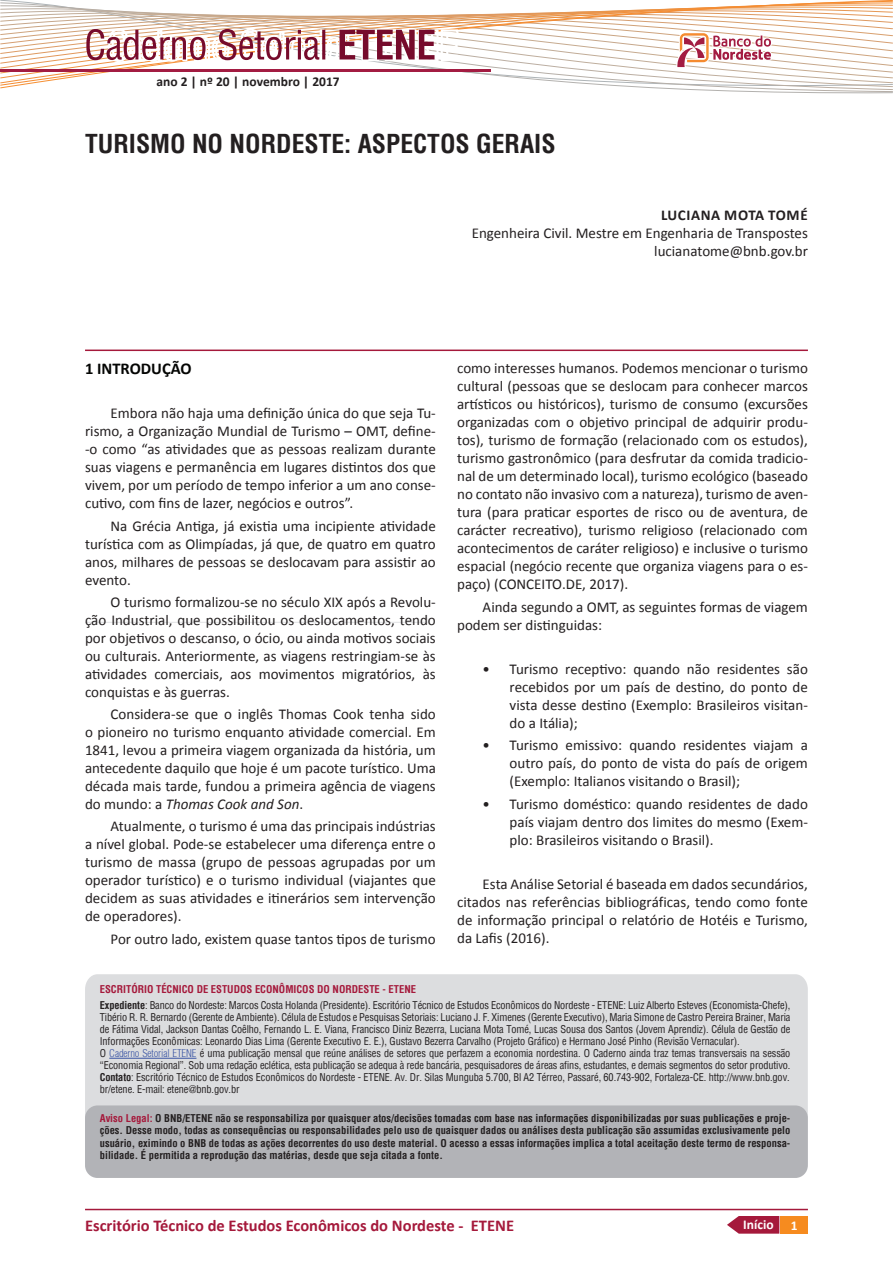
<style>
.page{position:relative;width:893px;height:1263px;background:#fff}
.page>*{position:absolute;margin:0;border:0;box-sizing:border-box;transform-origin:0 0}
.t1{font:700 condensed 25.5px "Helvetica";color:#231f20}
.t2{font:700 16.5px "Calibri";color:#a5193b}
.t3{font:700 16.5px "Calibri";color:#040503}
.t4{font:15px/18px "Calibri";color:#231f20;text-align:justify}
.t5{font:700 15px "Calibri";letter-spacing:.04em;color:#231f20}
.t6{font:700 13.5px "Calibri";color:#231f20}
.t7{font:700 13.5px "Calibri";color:#fff}
.t8{font:condensed 10.5px/12px "Helvetica";letter-spacing:-.01em;color:#231f20}
.t9{font:700 condensed 10.5px/12.6px "Helvetica";color:#231f20;text-align:justify}
.s1{font-style:italic}
.s2{font-weight:700;color:#a5193b}
.s3{font-weight:700}
.s4{font-weight:300;color:#3853a3}
.s5{color:#a5193b}
</style>
<div class="page">
<div style="left:781px;top:1216px;width:27px;height:17px;background:#f68b1f"></div>
<hr style="left:85px;top:1209px;width:723px;height:1px;background:#a5193b">
<svg style="left:727px;top:1216px;width:52px;height:17px"></svg>
<svg style="left:0;top:0;width:893px;height:352px"></svg>
<hr style="left:0;top:70px;width:490px;height:2px;background:#a31c42">
<hr style="left:85px;top:622px;width:342px;height:1px;background:#e1e2e4">
<hr style="left:85px;top:350px;width:723px;height:1px;background:#a5193b">
<div style="left:85px;top:974px;width:723px;height:203px;background:#dcdddf"></div>
<div style="left:85px;top:1105px;width:723px;height:73px;background:#b2b3b7;border-radius:12px"></div>
<hr style="left:109px;top:1058px;width:87px;height:1px;background:#3853a3">
<p class="t6" style="left:156px;top:73px;width:185px">ano 2 | nº 20 | novembro | 2017</p>
<h1 class="t1" style="left:85px;top:127px;width:472px">TURISMO NO NORDESTE: ASPECTOS GERAIS</h1>
<p class="t5" style="left:661px;top:205px;width:148px">LUCIANA MOTA TOMÉ</p>
<p class="t4" style="left:472px;top:224px;width:338px;text-align:right">Engenheira Civil. Mestre em Engenharia de Transpostes lucianatome@bnb.gov.br</p>
<p class="t3" style="left:85px;top:358px;width:108px">1 INTRODUÇÃO</p>
<p class="t4" style="left:85px;top:404px;width:352px;text-indent:26px">Embora não haja uma definição única do que seja Tu&shy;rismo, a Organização Mundial de Turismo – OMT, define--o como “as atividades que as pessoas realizam durante suas viagens e permanência em lugares distintos dos que vivem, por um período de tempo inferior a um ano conse&shy;cutivo, com fins de lazer, negócios e outros”.</p>
<p class="t4" style="left:85px;top:517px;width:352px;text-indent:26px">Na Grécia Antiga, já existia uma incipiente atividade turística com as Olimpíadas, já que, de quatro em quatro anos, milhares de pessoas se deslocavam para assistir ao evento.</p>
<p class="t4" style="left:85px;top:593px;width:352px;text-indent:26px">O turismo formalizou-se no século XIX após a Revolu&shy;ção Industrial, que possibilitou os deslocamentos, tendo por objetivos o descanso, o ócio, ou ainda motivos sociais ou culturais. Anteriormente, as viagens restringiam-se às atividades comerciais, aos movimentos migratórios, às conquistas e às guerras.</p>
<p class="t4" style="left:85px;top:705px;width:352px;text-indent:26px">Considera-se que o inglês Thomas Cook tenha sido o pioneiro no turismo enquanto atividade comercial. Em 1841, levou a primeira viagem organizada da história, um antecedente daquilo que hoje é um pacote turístico. Uma década mais tarde, fundou a primeira agência de viagens do mundo: a <span class="s1">Thomas Cook and Son</span>.</p>
<p class="t4" style="left:85px;top:817px;width:352px;text-indent:26px">Atualmente, o turismo é uma das principais indústrias a nível global. Pode-se estabelecer uma diferença entre o turismo de massa (grupo de pessoas agrupadas por um operador turístico) e o turismo individual (viajantes que decidem as suas atividades e itinerários sem intervenção de operadores).</p>
<p class="t4" style="left:111px;top:929px;width:327px">Por outro lado, existem quase tantos tipos de turismo</p>
<p class="t8" style="left:100px;top:981px;width:692px;line-height:16.2px"><span class="s2">ESCRITÓRIO TÉCNICO DE ESTUDOS ECONÔMICOS DO NORDESTE - ETENE<br></span><span class="s3">Expediente</span>: Banco do Nordeste: Marcos Costa Holanda (Presidente). Escritório Técnico de Estudos Econômicos do Nordeste - ETENE: Luiz Alberto Esteves (Economista-Chefe),</p>
<p class="t8" style="left:100px;top:1011px;width:692px">Tibério R. R. Bernardo (Gerente de Ambiente). Célula de Estudos e Pesquisas Setoriais: Luciano J. F. Ximenes (Gerente Executivo), Maria Simone de Castro Pereira Brainer, Maria de Fátima Vidal, Jackson Dantas Coêlho, Fernando L. E. Viana, Francisco Diniz Bezerra, Luciana Mota Tomé, Lucas Sousa dos Santos (Jovem Aprendiz). Célula de Gestão de Informações Econômicas: Leonardo Dias Lima (Gerente Executivo E. E.), Gustavo Bezerra Carvalho (Projeto Gráfico) e Hermano José Pinho (Revisão Vernacular).<br>O <span class="s4">Caderno Setorial ETENE</span> é uma publicação mensal que reúne análises de setores que perfazem a economia nordestina. O Caderno ainda traz temas transversais na sessão “Economia Regional”. Sob uma redação eclética, esta publicação se adequa à rede bancária, pesquisadores de áreas afins, estudantes, e demais segmentos do setor produtivo.<br><span class="s3">Contato</span>: Escritório Técnico de Estudos Econômicos do Nordeste - ETENE. Av. Dr. Silas Munguba 5.700, Bl A2 Térreo, Passaré, 60.743-902, Fortaleza-CE. http://www.bnb.gov. br/etene. E-mail: etene@bnb.gov.br</p>
<p class="t9" style="left:100px;top:1111px;width:692px"><span class="s5">Aviso Legal:</span> O BNB/ETENE não se responsabiliza por quaisquer atos/decisões tomadas com base nas informações disponibilizadas por suas publicações e proje&shy;ções. Desse modo, todas as consequências ou responsabilidades pelo uso de quaisquer dados ou análises desta publicação são assumidas exclusivamente pelo usuário, eximindo o BNB de todas as ações decorrentes do uso deste material. O acesso a essas informações implica a total aceitação deste termo de responsa&shy;bilidade. É permitida a reprodução das matérias, desde que seja citada a fonte.</p>
<p class="t4" style="left:457px;top:359px;width:352px">como interesses humanos. Podemos mencionar o turismo cultural (pessoas que se deslocam para conhecer marcos artísticos ou históricos), turismo de consumo (excursões organizadas com o objetivo principal de adquirir produ&shy;tos), turismo de formação (relacionado com os estudos), turismo gastronômico (para desfrutar da comida tradicio&shy;nal de um determinado local), turismo ecológico (baseado no contato não invasivo com a natureza), turismo de aven&shy;tura (para praticar esportes de risco ou de aventura, de carácter recreativo), turismo religioso (relacionado com acontecimentos de caráter religioso) e inclusive o turismo espacial (negócio recente que organiza viagens para o es&shy;paço) (CONCEITO.DE, 2017).</p>
<p class="t4" style="left:457px;top:598px;width:352px;text-indent:26px">Ainda segundo a OMT, as seguintes formas de viagem podem ser distinguidas:</p>
<p class="t4" style="left:510px;top:660px;width:300px;text-indent:-27px">• Turismo receptivo: quando não residentes são recebidos por um país de destino, do ponto de vista desse destino (Exemplo: Brasileiros visitan&shy;do a Itália);</p>
<p class="t4" style="left:510px;top:736px;width:300px;text-indent:-27px">• Turismo emissivo: quando residentes viajam a outro país, do ponto de vista do país de origem (Exemplo: Italianos visitando o Brasil);</p>
<p class="t4" style="left:510px;top:795px;width:300px;text-indent:-27px">• Turismo doméstico: quando residentes de dado país viajam dentro dos limites do mesmo (Exem&shy;plo: Brasileiros visitando o Brasil).</p>
<p class="t4" style="left:457px;top:875px;width:352px;text-indent:26px">Esta Análise Setorial é baseada em dados secundários, citados nas referências bibliográficas, tendo como fonte de informação principal o relatório de Hotéis e Turismo, da Lafis (2016).</p>
<p class="t2" style="left:85px;top:1215px;width:431px">Escritório Técnico de Estudos Econômicos do Nordeste - ETENE</p>
<p class="t7" style="left:743px;top:1216px;width:32px">Início</p>
<p class="t7" style="left:791px;top:1217px;width:8px">1</p>
</div>
